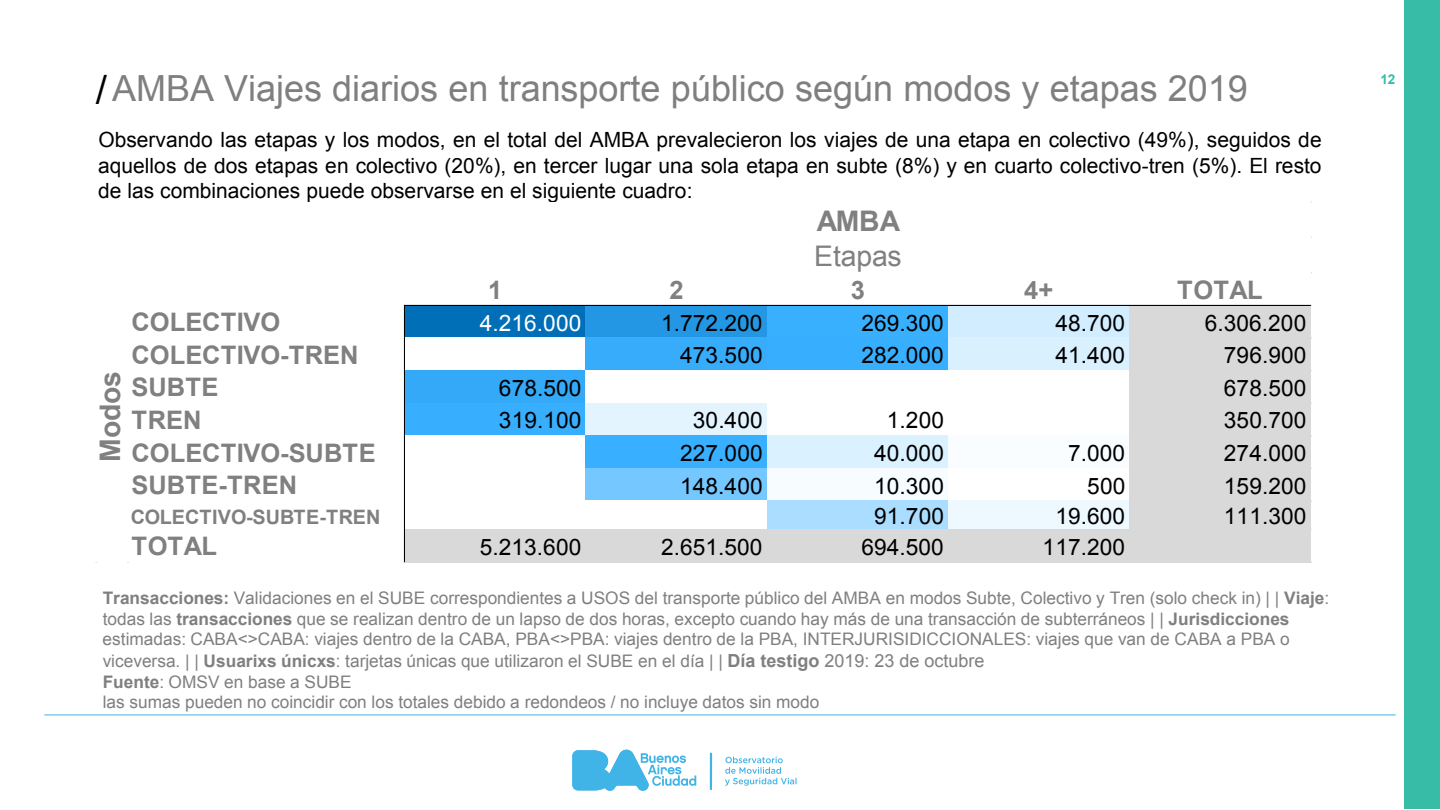
<style>
.page{position:relative;width:1440px;height:810px;background:#fff}
.page>*{position:absolute;margin:0;border:0;box-sizing:border-box;transform-origin:0 0}
.t1{font:36px "Arial";color:#7f7f7f}
.t2{font:700 28.35px "Arial";letter-spacing:-.01em;color:#808080}
.t3{font:28.35px "Arial";letter-spacing:-.005em;color:#808080}
.t4{font:700 25.5px "Arial";color:#808080}
.t5{font:22.65px "Arial";letter-spacing:.005em;color:#000}
.t6{font:22.65px "Arial";letter-spacing:.005em;color:#fff}
.t7{font:21px/25.2px "Arial";color:#000;text-align:justify}
.t8{font:700 19.88px "Arial";letter-spacing:.005em;color:#808080}
.t9{font:17.33px "Arial";color:#7f7f7f}
.t10{font:17.25px/20.7px "Arial";color:#7f7f7f}
.t11{font:700 13.5px "Arial";color:#37bca8}
.s1{font-size:40.5px;color:#000}
.s2{font-weight:700}
.s3{font-weight:700;font-size:18px}
.s4{font-size:18px}
</style>
<div class="page">
<div style="left:404px;top:305px;width:182px;height:33px;background:#006fb7"></div>
<div style="left:585px;top:305px;width:182px;height:33px;background:#2397e3"></div>
<div style="left:767px;top:305px;width:182px;height:33px;background:#39b0fe"></div>
<div style="left:948px;top:305px;width:182px;height:33px;background:#d2edff"></div>
<div style="left:1129px;top:305px;width:182px;height:33px;background:#d9d9d9"></div>
<div style="left:585px;top:338px;width:182px;height:33px;background:#36acfb"></div>
<div style="left:767px;top:338px;width:182px;height:33px;background:#38affe"></div>
<div style="left:948px;top:338px;width:182px;height:33px;background:#d9f0ff"></div>
<div style="left:1129px;top:338px;width:182px;height:33px;background:#d9d9d9"></div>
<div style="left:404px;top:370px;width:182px;height:34px;background:#33a9f7"></div>
<div style="left:585px;top:370px;width:545px;height:34px;background:#fff"></div>
<div style="left:1129px;top:370px;width:182px;height:34px;background:#d9d9d9"></div>
<div style="left:404px;top:403px;width:182px;height:33px;background:#38affe"></div>
<div style="left:585px;top:403px;width:182px;height:33px;background:#e3f4ff"></div>
<div style="left:1129px;top:403px;width:182px;height:33px;background:#d9d9d9"></div>
<div style="left:96px;top:435px;width:490px;height:34px;background:#fff"></div>
<div style="left:585px;top:435px;width:182px;height:34px;background:#39b0ff"></div>
<div style="left:767px;top:435px;width:182px;height:34px;background:#daf1ff"></div>
<div style="left:948px;top:435px;width:182px;height:34px;background:#f9fdff"></div>
<div style="left:1129px;top:435px;width:182px;height:34px;background:#d9d9d9"></div>
<div style="left:585px;top:468px;width:182px;height:33px;background:#75c8ff"></div>
<div style="left:767px;top:468px;width:182px;height:33px;background:#f6fcff"></div>
<div style="left:948px;top:468px;width:182px;height:33px;background:#fff"></div>
<div style="left:1129px;top:468px;width:182px;height:33px;background:#d9d9d9"></div>
<div style="left:767px;top:501px;width:182px;height:29px;background:#adf"></div>
<div style="left:948px;top:501px;width:182px;height:29px;background:#eef8ff"></div>
<div style="left:1129px;top:501px;width:182px;height:29px;background:#d9d9d9"></div>
<div style="left:404px;top:529px;width:907px;height:33px;background:#d9d9d9"></div>
<hr style="left:405px;top:305px;width:906px;height:1px;background:#000">
<hr style="left:404px;top:305px;width:1px;height:257px;background:#000">
<hr style="left:44px;top:715px;width:1352px;height:1px;background:#43b2dd">
<svg style="left:725px;top:757px;width:72px;height:29px"></svg>
<svg style="left:710px;top:753px;width:2px;height:37px"></svg>
<svg style="left:572px;top:750px;width:124px;height:41px"></svg>
<div style="left:1404px;top:0;width:36px;height:809px;background:#37bca8"></div>
<h1 class="t1" style="left:96px;top:65px;width:1154px"><span class="s1">/</span>AMBA Viajes diarios en transporte público según modos y etapas 2019</h1>
<p class="t11" style="left:1381px;top:71px;width:16px">12</p>
<p class="t7" style="left:98px;top:128px;width:1225px">Observando las etapas y los modos, en el total del AMBA prevalecieron los viajes de una etapa en colectivo (49%), seguidos de aquellos de dos etapas en colectivo (20%), en tercer lugar una sola etapa en subte (8%) y en cuarto colectivo-tren (5%). El resto de las combinaciones puede observarse en el siguiente cuadro:</p>
<h2 class="t2" style="left:817px;top:202px;width:85px">AMBA</h2>
<h2 class="t3" style="left:814px;top:238px;width:89px">Etapas</h2>
<h3 class="t4" style="left:488px;top:273px;width:16px">1</h3>
<h3 class="t4" style="left:670px;top:273px;width:16px">2</h3>
<h3 class="t4" style="left:851px;top:273px;width:16px">3</h3>
<h3 class="t4" style="left:1024px;top:273px;width:31px">4+</h3>
<h3 class="t4" style="left:1177px;top:273px;width:87px">TOTAL</h3>
<h3 class="t4" style="left:132px;top:305px;width:150px">COLECTIVO</h3>
<h3 class="t6" style="left:480px;top:308px;width:103px">4.216.000</h3>
<h3 class="t5" style="left:661px;top:308px;width:103px">1.772.200</h3>
<h3 class="t5" style="left:861px;top:308px;width:84px">269.300</h3>
<h3 class="t5" style="left:1055px;top:308px;width:71px">48.700</h3>
<h3 class="t5" style="left:1205px;top:308px;width:103px">6.306.200</h3>
<h3 class="t4" style="left:132px;top:338px;width:229px">COLECTIVO-TREN</h3>
<h3 class="t5" style="left:680px;top:340px;width:84px">473.500</h3>
<h3 class="t5" style="left:861px;top:340px;width:84px">282.000</h3>
<h3 class="t5" style="left:1055px;top:340px;width:71px">41.400</h3>
<h3 class="t5" style="left:1224px;top:340px;width:84px">796.900</h3>
<h3 class="t4" style="left:132px;top:371px;width:89px">SUBTE</h3>
<h3 class="t5" style="left:499px;top:373px;width:84px">678.500</h3>
<h3 class="t5" style="left:1224px;top:373px;width:84px">678.500</h3>
<h3 class="t4" style="left:132px;top:403px;width:72px">TREN</h3>
<h3 class="t5" style="left:499px;top:406px;width:84px">319.100</h3>
<h3 class="t5" style="left:693px;top:406px;width:71px">30.400</h3>
<h3 class="t5" style="left:887px;top:406px;width:59px">1.200</h3>
<h3 class="t5" style="left:1224px;top:406px;width:84px">350.700</h3>
<h3 class="t4" style="left:132px;top:436px;width:246px">COLECTIVO-SUBTE</h3>
<h3 class="t5" style="left:680px;top:438px;width:84px">227.000</h3>
<h3 class="t5" style="left:874px;top:438px;width:71px">40.000</h3>
<h3 class="t5" style="left:1068px;top:438px;width:59px">7.000</h3>
<h3 class="t5" style="left:1224px;top:438px;width:84px">274.000</h3>
<h3 class="t4" style="left:132px;top:469px;width:167px">SUBTE-TREN</h3>
<h3 class="t5" style="left:680px;top:471px;width:84px">148.400</h3>
<h3 class="t5" style="left:874px;top:471px;width:71px">10.300</h3>
<h3 class="t5" style="left:1087px;top:471px;width:40px">500</h3>
<h3 class="t5" style="left:1224px;top:471px;width:84px">159.200</h3>
<p class="t8" style="left:131px;top:504px;width:251px">COLECTIVO-SUBTE-TREN</p>
<h3 class="t5" style="left:874px;top:501px;width:71px">91.700</h3>
<h3 class="t5" style="left:1055px;top:501px;width:71px">19.600</h3>
<h3 class="t5" style="left:1224px;top:501px;width:84px">111.300</h3>
<h3 class="t4" style="left:132px;top:530px;width:87px">TOTAL</h3>
<h3 class="t5" style="left:480px;top:532px;width:103px">5.213.600</h3>
<h3 class="t5" style="left:661px;top:532px;width:103px">2.651.500</h3>
<h3 class="t5" style="left:861px;top:532px;width:84px">694.500</h3>
<h3 class="t5" style="left:1043px;top:532px;width:84px">117.200</h3>
<h2 class="t2" style="left:92px;top:462px;width:92px;rotate:-90deg">Modos</h2>
<p class="t10" style="left:103px;top:588px;width:1228px"><span class="s2">Transacciones:</span> Validaciones en el SUBE correspondientes a USOS del transporte público del AMBA en modos Subte, Colectivo y Tren (solo check in) | | <span class="s2">Viaje</span>: todas las <span class="s2">transacciones</span> que se realizan dentro de un lapso de dos horas, excepto cuando hay más de una transacción de subterráneos | | <span class="s2">Jurisdicciones </span>estimadas: CABA&lt;&gt;CABA: viajes dentro de la CABA, PBA&lt;&gt;PBA: viajes dentro de la PBA, INTERJURISIDICCIONALES: viajes que van de CABA a PBA o</p>
<p class="t9" style="left:103px;top:649px;width:883px">viceversa. | | <span class="s2">Usuarixs únicxs</span>: tarjetas únicas que utilizaron el SUBE en el día | | <span class="s3">Día testigo</span> <span class="s4">2019: 23 de octubre</span></p>
<p class="t10" style="left:103px;top:671px;width:718px"><span class="s2">Fuente</span>: OMSV en base a SUBE<br>las sumas pueden no coincidir con los totales debido a redondeos / no incluye datos sin modo</p>
</div>
